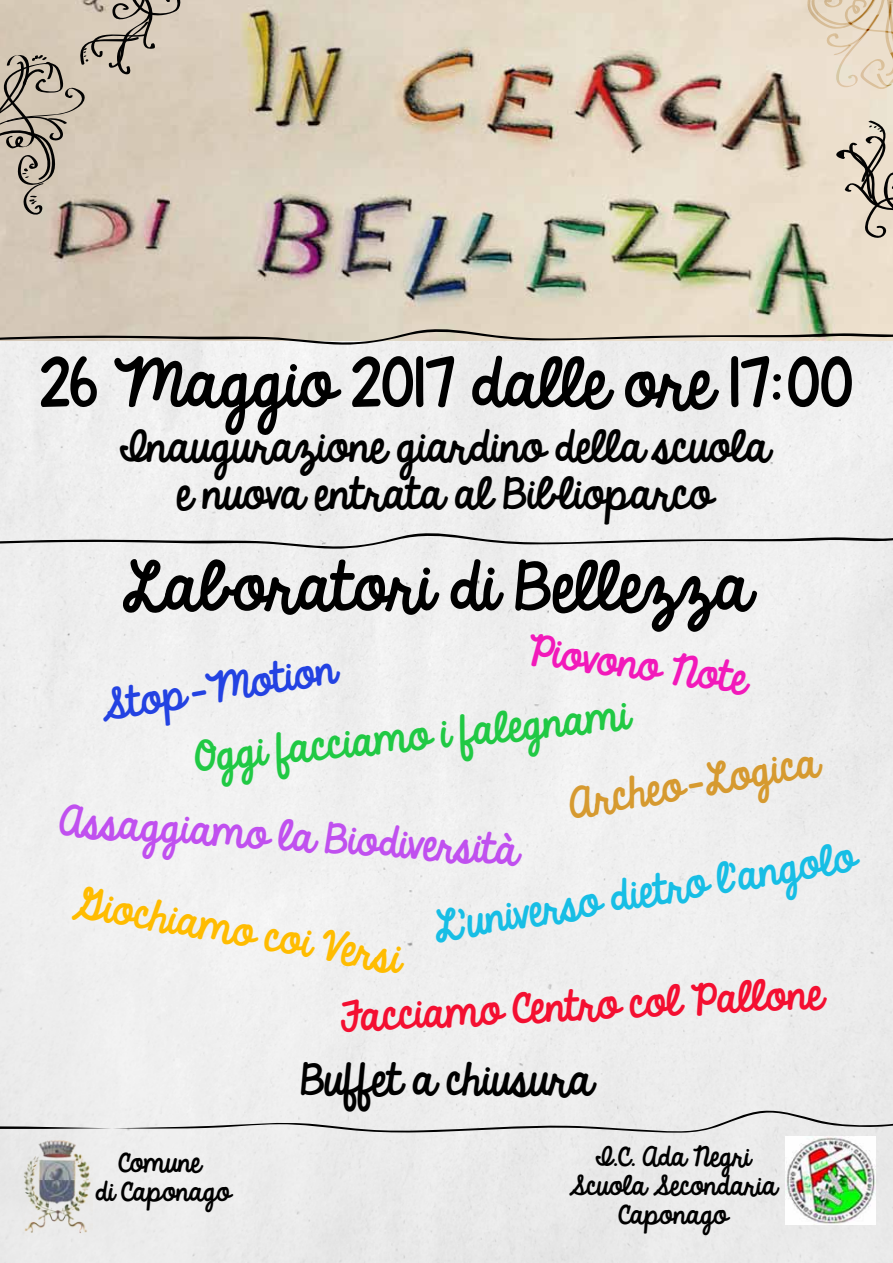
<style>
.page{position:relative;width:893px;height:1263px;background:#fff}
.page>*{position:absolute;margin:0;border:0;box-sizing:border-box;transform-origin:0 0}
.t1{font:60px "KG Always A Good Time";color:#000}
.t2{font:39px/46.8px "KG Always A Good Time";color:#000;text-align:center}
.t3{font:37.5px "KG Always A Good Time";color:#f40f31}
.t4{font:37.5px "KG Always A Good Time";color:#17bee5}
.t5{font:37.5px "KG Always A Good Time";color:#c050ef}
.t6{font:37.5px "KG Always A Good Time";color:#20c944}
.t7{font:37.5px "KG Always A Good Time";color:#ffbc00}
.t8{font:37.5px "KG Always A Good Time";color:#d69a30}
.t9{font:37.5px "KG Always A Good Time";color:#2342e2}
.t10{font:37.5px "KG Always A Good Time";color:#f219ba}
.t11{font:24px/28.8px "KG Always A Good Time";color:#000;text-align:center}
</style>
<div class="page">
<img style="left:0;top:0;width:893px;height:327px">
<svg style="left:807px;top:0;width:86px;height:89px;background:#e6d6c0"></svg>
<svg style="left:833px;top:120px;width:60px;height:121px;background:#c6bcac"></svg>
<svg style="left:0;top:0;width:183px;height:216px;background:#c3b7a7"></svg>
<svg style="left:0;top:327px;width:893px;height:18px;background:#c6beb2"></svg>
<svg style="left:0;top:1105px;width:893px;height:29px;background:#ddd"></svg>
<img style="left:21px;top:1137px;width:72px;height:99px">
<img style="left:785px;top:1136px;width:91px;height:89px">
<svg style="left:0;top:531px;width:893px;height:18px"></svg>
<h1 class="t1" style="left:40px;top:338px;width:815px">26 Maggio 2017 dalle ore 17:00</h1>
<p class="t2" style="left:120px;top:425px;width:651px">Inaugurazione giardino della scuola e nuova entrata al Biblioparco</p>
<h1 class="t1" style="left:122px;top:542px;width:630px">Laboratori di Bellezza</h1>
<p class="t9" style="left:96px;top:678px;width:240px;rotate:-9deg">Stop-Motion</p>
<p class="t8" style="left:564px;top:777px;width:254px;rotate:-10deg">Archeo-Logica</p>
<p class="t10" style="left:532px;top:621px;width:223px;rotate:8deg">Piovono Note</p>
<p class="t6" style="left:192px;top:731px;width:438px;rotate:-6deg">Oggi facciamo i falegnami</p>
<p class="t5" style="left:62px;top:791px;width:461px;rotate:4deg">Assaggiamo la Biodiversità</p>
<p class="t4" style="left:429px;top:901px;width:429px;rotate:-10deg">L’universo dietro l’angolo</p>
<p class="t7" style="left:80px;top:874px;width:333px;rotate:10deg">Giochiamo coi Versi</p>
<p class="t3" style="left:339px;top:990px;width:484px;rotate:-3deg">Facciamo Centro col Pallone</p>
<p class="t2" style="left:300px;top:1058px;width:294px">Buffet a chiusura</p>
<p class="t11" style="left:95px;top:1149px;width:137px">Comune<br>di Caponago</p>
<p class="t11" style="left:569px;top:1143px;width:209px">I.C. Ada Negri<br>Scuola Secondaria<br>Caponago</p>
</div>
